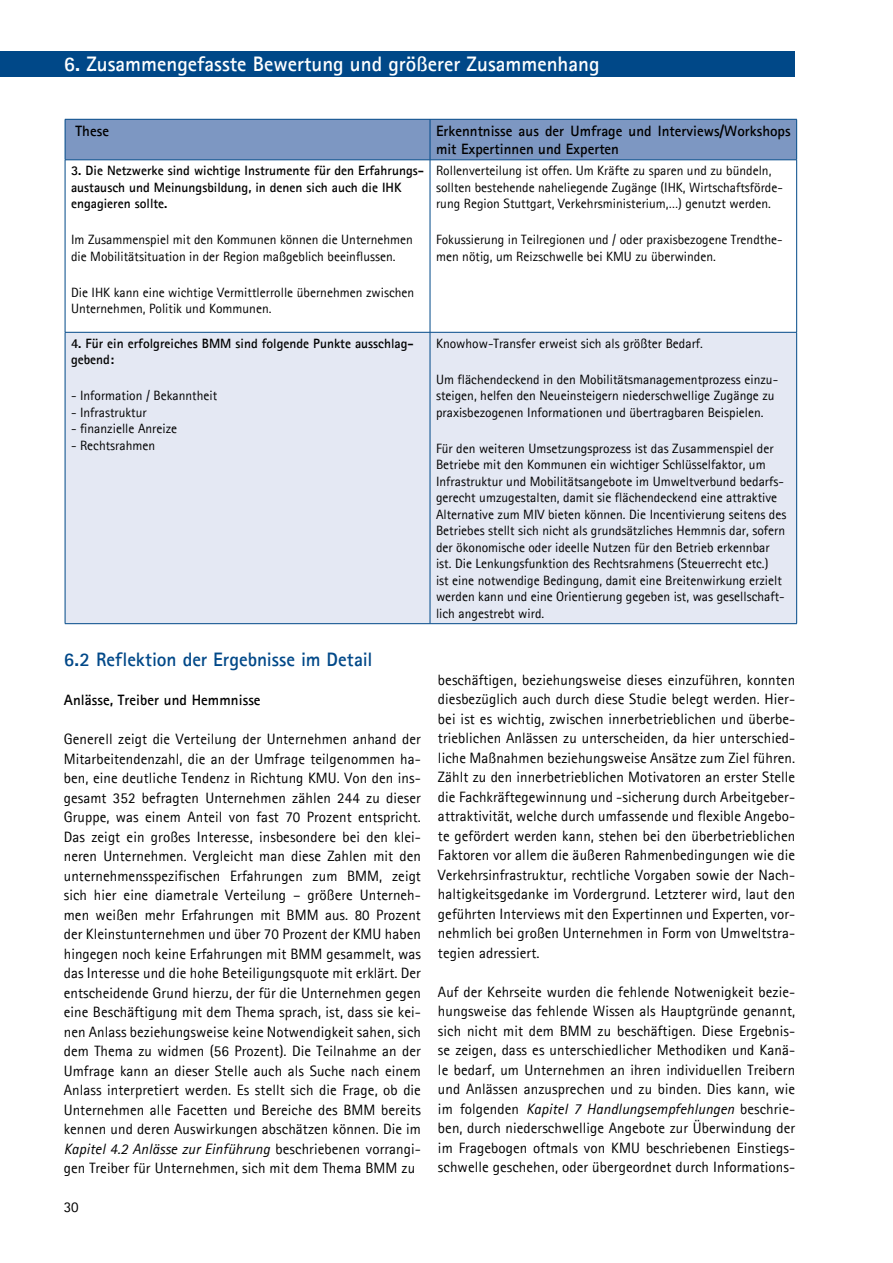
<style>
.page{position:relative;width:893px;height:1263px;background:#fff}
.page>*{position:absolute;margin:0;border:0;box-sizing:border-box;transform-origin:0 0}
.t1{font:700 21px "Agfa Rotis Sans Serif";color:#fff}
.t2{font:700 19.5px "Agfa Rotis Sans Serif";letter-spacing:-.005em;color:#004888}
.t3{font:15px/19.5px "Agfa Rotis Sans Serif";letter-spacing:.005em;color:#000;text-align:justify}
.t4{font:700 15px/18px "Agfa Rotis Sans Serif";color:#000}
.t5{font:13.5px/16.5px "Agfa Rotis Sans Serif";color:#000}
.t6{font:700 13.5px/16.5px "Agfa Rotis Sans Serif";color:#000}
.s1{font-style:italic}
</style>
<div class="page">
<div style="left:0;top:51px;width:795px;height:26px;background:#004888"></div>
<div style="left:66px;top:120px;width:730px;height:40px;background:#7d97c2"></div>
<svg style="left:66px;top:161px;width:730px;height:171px"></svg>
<div style="left:66px;top:333px;width:730px;height:290px;background:#e4e8f3"></div>
<hr style="left:65px;top:160px;width:365px;height:1px;background:#004888">
<hr style="left:430px;top:160px;width:367px;height:1px;background:#004888">
<hr style="left:430px;top:160px;width:1px;height:172px;background:#004888">
<hr style="left:65px;top:332px;width:365px;height:1px;background:#004888">
<hr style="left:430px;top:332px;width:367px;height:1px;background:#004888">
<hr style="left:430px;top:332px;width:1px;height:291px;background:#004888">
<hr style="left:430px;top:120px;width:1px;height:40px;background:#004888">
<hr style="left:65px;top:120px;width:1px;height:40px;background:#004888">
<hr style="left:65px;top:332px;width:1px;height:291px;background:#004888">
<hr style="left:796px;top:120px;width:1px;height:40px;background:#004888">
<hr style="left:796px;top:332px;width:1px;height:291px;background:#004888">
<hr style="left:65px;top:160px;width:1px;height:172px;background:#004888">
<hr style="left:796px;top:160px;width:1px;height:172px;background:#004888">
<hr style="left:65px;top:119px;width:365px;height:1px;background:#004888">
<hr style="left:65px;top:623px;width:365px;height:1px;background:#004888">
<hr style="left:430px;top:119px;width:367px;height:1px;background:#004888">
<hr style="left:430px;top:623px;width:367px;height:1px;background:#004888">
<h1 class="t1" style="left:64px;top:51px;width:537px">6. Zusammengefasste Bewertung und größerer Zusammenhang</h1>
<p class="t4" style="left:76px;top:121px;width:35px">These</p>
<p class="t4" style="left:436px;top:121px;width:356px">Erkenntnisse aus der Umfrage und Interviews/Workshops mit Expertinnen und Experten</p>
<p class="t6" style="left:71px;top:162px;width:354px">3. Die Netzwerke sind wichtige Instrumente für den Erfahrungs&shy;austausch und Meinungsbildung, in denen sich auch die IHK engagieren sollte.</p>
<p class="t5" style="left:71px;top:231px;width:343px">Im Zusammenspiel mit den Kommunen können die Unternehmen die Mobilitätsituation in der Region maßgeblich beeinflussen.</p>
<p class="t5" style="left:71px;top:284px;width:345px">Die IHK kann eine wichtige Vermittlerrolle übernehmen zwischen<br>Unternehmen, Politik und Kommunen.</p>
<p class="t5" style="left:436px;top:162px;width:348px">Rollenverteilung ist offen. Um Kräfte zu sparen und zu bündeln, sollten bestehende naheliegende Zugänge (IHK, Wirtschaftsförde&shy;rung Region Stuttgart, Verkehrsministerium,…) genutzt werden.</p>
<p class="t5" style="left:436px;top:231px;width:348px">Fokussierung in Teilregionen und / oder praxisbezogene Trendthe&shy;men nötig, um Reizschwelle bei KMU zu überwinden.</p>
<p class="t6" style="left:71px;top:335px;width:344px">4. Für ein erfolgreiches BMM sind folgende Punkte ausschlag&shy;gebend:</p>
<p class="t5" style="left:71px;top:387px;width:148px">- Information / Bekanntheit</p>
<p class="t5" style="left:71px;top:404px;width:77px">- Infrastruktur</p>
<p class="t5" style="left:71px;top:420px;width:108px">- finanzielle Anreize</p>
<p class="t5" style="left:71px;top:437px;width:86px">- Rechtsrahmen</p>
<h2 class="t2" style="left:64px;top:647px;width:310px">6.2 Reflektion der Ergebnisse im Detail</h2>
<p class="t4" style="left:64px;top:691px;width:198px">Anlässe, Treiber und Hemmnisse</p>
<p class="t3" style="left:64px;top:729px;width:359px">Generell zeigt die Verteilung der Unternehmen anhand der Mitarbeitendenzahl, die an der Umfrage teilgenommen ha&shy;ben, eine deutliche Tendenz in Richtung KMU. Von den ins&shy;gesamt 352 befragten Unternehmen zählen 244 zu dieser Gruppe, was einem Anteil von fast 70 Prozent entspricht.<br>Das zeigt ein großes Interesse, insbesondere bei den klei&shy;neren Unternehmen. Vergleicht man diese Zahlen mit den unternehmensspezifischen Erfahrungen zum BMM, zeigt sich hier eine diametrale Verteilung – größere Unterneh&shy;men weißen mehr Erfahrungen mit BMM aus. 80 Prozent der Kleinstunternehmen und über 70 Prozent der KMU haben hingegen noch keine Erfahrungen mit BMM gesammelt, was das Interesse und die hohe Beteiligungsquote mit erklärt. Der entscheidende Grund hierzu, der für die Unternehmen gegen eine Beschäftigung mit dem Thema sprach, ist, dass sie kei&shy;nen Anlass beziehungsweise keine Notwendigkeit sahen, sich dem Thema zu widmen (56 Prozent). Die Teilnahme an der Umfrage kann an dieser Stelle auch als Suche nach einem Anlass interpretiert werden. Es stellt sich die Frage, ob die Unternehmen alle Facetten und Bereiche des BMM bereits kennen und deren Auswirkungen abschätzen können. Die im <span class="s1">Kapitel 4.2 Anlässe zur Einführung</span> beschriebenen vorrangi&shy;gen Treiber für Unternehmen, sich mit dem Thema BMM zu</p>
<p class="t3" style="left:64px;top:1197px;width:16px">30</p>
<p class="t5" style="left:436px;top:335px;width:268px">Knowhow-Transfer erweist sich als größter Bedarf.</p>
<p class="t5" style="left:436px;top:371px;width:344px">Um flächendeckend in den Mobilitätsmanagementprozess einzu&shy;steigen, helfen den Neueinsteigern niederschwellige Zugänge zu praxisbezogenen Informationen und übertragbaren Beispielen.</p>
<p class="t5" style="left:436px;top:440px;width:352px">Für den weiteren Umsetzungsprozess ist das Zusammenspiel der Betriebe mit den Kommunen ein wichtiger Schlüsselfaktor, um Infrastruktur und Mobilitätsangebote im Umweltverbund bedarfs&shy;gerecht umzugestalten, damit sie flächendeckend eine attraktive Alternative zum MIV bieten können. Die Incentivierung seitens des Betriebes stellt sich nicht als grundsätzliches Hemmnis dar, sofern der ökonomische oder ideelle Nutzen für den Betrieb erkennbar ist. Die Lenkungsfunktion des Rechtsrahmens (Steuerrecht etc.)<br>ist eine notwendige Bedingung, damit eine Breitenwirkung erzielt werden kann und eine Orientierung gegeben ist, was gesellschaft&shy;lich angestrebt wird.</p>
<p class="t3" style="left:438px;top:670px;width:359px">beschäftigen, beziehungsweise dieses einzuführen, konnten diesbezüglich auch durch diese Studie belegt werden. Hier&shy;bei ist es wichtig, zwischen innerbetrieblichen und überbe&shy;trieblichen Anlässen zu unterscheiden, da hier unterschied&shy;liche Maßnahmen beziehungsweise Ansätze zum Ziel führen.<br>Zählt zu den innerbetrieblichen Motivatoren an erster Stelle die Fachkräftegewinnung und -sicherung durch Arbeitgeber&shy;attraktivität, welche durch umfassende und flexible Angebo&shy;te gefördert werden kann, stehen bei den überbetrieblichen Faktoren vor allem die äußeren Rahmenbedingungen wie die Verkehrsinfrastruktur, rechtliche Vorgaben sowie der Nach&shy;haltigkeitsgedanke im Vordergrund. Letzterer wird, laut den geführten Interviews mit den Expertinnen und Experten, vor&shy;nehmlich bei großen Unternehmen in Form von Umweltstra&shy;tegien adressiert.</p>
<p class="t3" style="left:438px;top:982px;width:359px">Auf der Kehrseite wurden die fehlende Notwenigkeit bezie&shy;hungsweise das fehlende Wissen als Hauptgründe genannt, sich nicht mit dem BMM zu beschäftigen. Diese Ergebnis&shy;se zeigen, dass es unterschiedlicher Methodiken und Kanä&shy;le bedarf, um Unternehmen an ihren individuellen Treibern und Anlässen anzusprechen und zu binden. Dies kann, wie im folgenden <span class="s1">Kapitel 7 Handlungsempfehlungen</span> beschrie&shy;ben, durch niederschwellige Angebote zur Überwindung der im Fragebogen oftmals von KMU beschriebenen Einstiegs&shy;schwelle geschehen, oder übergeordnet durch Informations-</p>
</div>
